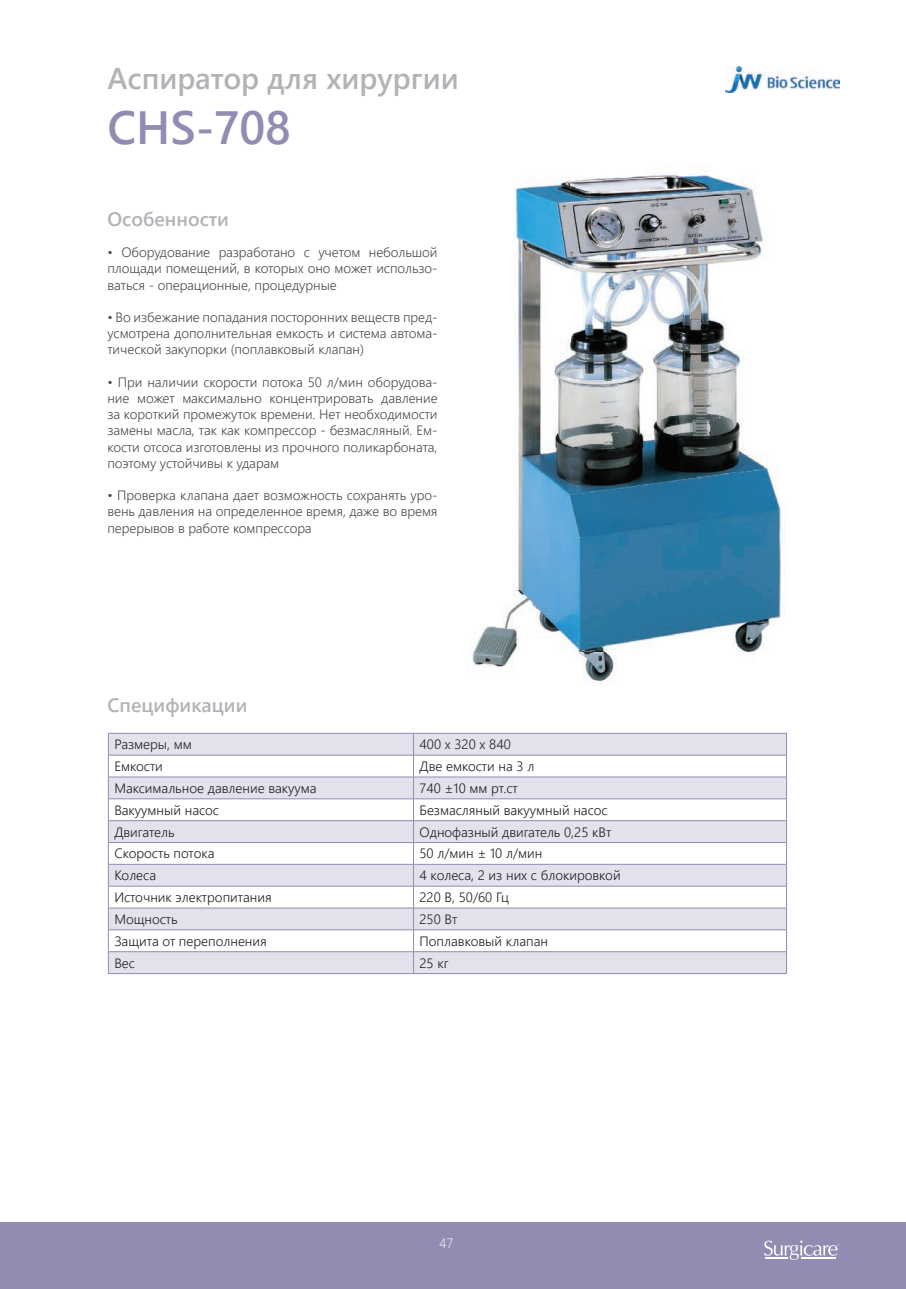
<style>
.page{position:relative;width:906px;height:1289px;background:#fff}
.page>*{position:absolute;margin:0;border:0;box-sizing:border-box;transform-origin:0 0}
.t1{font:600 46.5px "Segoe UI";color:#928cb2}
.t2{font:600 30px "Segoe UI";color:#b2b3b7}
.t3{font:600 19.5px "Segoe UI";color:#b2b3b7}
.t4{font:300 13.5px/16.2px "Segoe UI";letter-spacing:-.005em;color:#4b4c4d;text-align:justify}
.t5{font:300 13.5px "Segoe UI";color:#231f20}
.t6{font:300 13.5px "Segoe UI";color:#fff}
</style>
<div class="page">
<div style="left:0;top:1222px;width:906px;height:66px;background:#928cb2"></div>
<svg style="left:764px;top:1240px;width:75px;height:19px"></svg>
<img style="left:725px;top:67px;width:114px;height:25px">
<svg style="left:109px;top:734px;width:677px;height:239px;fill:#e3e2ec"></svg>
<hr style="left:108px;top:733px;width:305px;height:1px;background:#928cb2">
<hr style="left:413px;top:733px;width:373px;height:1px;background:#928cb2">
<hr style="left:108px;top:755px;width:305px;height:1px;background:#928cb2">
<hr style="left:413px;top:755px;width:373px;height:1px;background:#928cb2">
<hr style="left:108px;top:776px;width:305px;height:1px;background:#928cb2">
<hr style="left:413px;top:776px;width:373px;height:1px;background:#928cb2">
<hr style="left:108px;top:798px;width:305px;height:1px;background:#928cb2">
<hr style="left:413px;top:798px;width:373px;height:1px;background:#928cb2">
<hr style="left:108px;top:820px;width:305px;height:1px;background:#928cb2">
<hr style="left:413px;top:820px;width:373px;height:1px;background:#928cb2">
<hr style="left:108px;top:842px;width:305px;height:1px;background:#928cb2">
<hr style="left:413px;top:842px;width:373px;height:1px;background:#928cb2">
<hr style="left:108px;top:864px;width:305px;height:1px;background:#928cb2">
<hr style="left:413px;top:864px;width:373px;height:1px;background:#928cb2">
<hr style="left:108px;top:885px;width:305px;height:1px;background:#928cb2">
<hr style="left:413px;top:885px;width:373px;height:1px;background:#928cb2">
<hr style="left:108px;top:907px;width:305px;height:1px;background:#928cb2">
<hr style="left:413px;top:907px;width:373px;height:1px;background:#928cb2">
<hr style="left:108px;top:929px;width:305px;height:1px;background:#928cb2">
<hr style="left:413px;top:929px;width:373px;height:1px;background:#928cb2">
<hr style="left:108px;top:951px;width:305px;height:1px;background:#928cb2">
<svg style="left:108px;top:733px;width:1px;height:240px"></svg>
<hr style="left:413px;top:951px;width:373px;height:1px;background:#928cb2">
<svg style="left:413px;top:733px;width:1px;height:240px"></svg>
<svg style="left:786px;top:733px;width:1px;height:240px"></svg>
<hr style="left:108px;top:973px;width:305px;height:1px;background:#928cb2">
<hr style="left:413px;top:973px;width:373px;height:1px;background:#928cb2">
<img style="left:472px;top:171px;width:310px;height:511px">
<h2 class="t2" style="left:107px;top:54px;width:353px">Аспиратор для хирургии</h2>
<h1 class="t1" style="left:107px;top:91px;width:185px">CHS-708</h1>
<h3 class="t3" style="left:107px;top:203px;width:123px">Особенности</h3>
<p class="t4" style="left:107px;top:244px;width:332px">• Оборудование разработано с учетом небольшой площади помещений, в которых оно может использо&shy;ваться - операционные, процедурные</p>
<p class="t4" style="left:107px;top:308px;width:332px">• Во избежание попадания посторонних веществ пред&shy;усмотрена дополнительная емкость и система автома&shy;тической закупорки (поплавковый клапан)</p>
<p class="t4" style="left:107px;top:373px;width:332px">• При наличии скорости потока 50 л/мин оборудова&shy;ние может максимально концентрировать давление за короткий промежуток времени. Нет необходимости замены масла, так как компрессор - безмасляный. Ем&shy;кости отсоса изготовлены из прочного поликарбоната, поэтому устойчивы к ударам</p>
<p class="t4" style="left:107px;top:487px;width:332px">• Проверка клапана дает возможность сохранять уро&shy;вень давления на определенное время, даже во время перерывов в работе компрессора</p>
<h3 class="t3" style="left:107px;top:689px;width:141px">Спецификации</h3>
<p class="t5" style="left:114px;top:734px;width:79px">Размеры, мм</p>
<p class="t5" style="left:419px;top:734px;width:93px">400 x 320 x 840</p>
<p class="t5" style="left:114px;top:756px;width:50px">Емкости</p>
<p class="t5" style="left:419px;top:756px;width:116px">Две емкости на 3 л</p>
<p class="t5" style="left:114px;top:777px;width:204px">Максимальное давление вакуума</p>
<p class="t5" style="left:419px;top:777px;width:100px">740 ±10 мм рт.ст</p>
<p class="t5" style="left:114px;top:799px;width:106px">Вакуумный насос</p>
<p class="t5" style="left:419px;top:799px;width:190px">Безмасляный вакуумный насос</p>
<p class="t5" style="left:114px;top:821px;width:62px">Двигатель</p>
<p class="t5" style="left:419px;top:821px;width:193px">Однофазный двигатель 0,25 кВт</p>
<p class="t5" style="left:114px;top:843px;width:102px">Скорость потока</p>
<p class="t5" style="left:419px;top:843px;width:124px">50 л/мин ± 10 л/мин</p>
<p class="t5" style="left:114px;top:865px;width:43px">Колеса</p>
<p class="t5" style="left:419px;top:865px;width:203px">4 колеса, 2 из них с блокировкой</p>
<p class="t5" style="left:114px;top:887px;width:159px">Источник электропитания</p>
<p class="t5" style="left:419px;top:887px;width:91px">220 В, 50/60 Гц</p>
<p class="t5" style="left:114px;top:908px;width:65px">Мощность</p>
<p class="t5" style="left:419px;top:908px;width:39px">250 Вт</p>
<p class="t5" style="left:114px;top:930px;width:154px">Защита от переполнения</p>
<p class="t5" style="left:419px;top:930px;width:130px">Поплавковый клапан</p>
<p class="t5" style="left:114px;top:952px;width:22px">Вес</p>
<p class="t5" style="left:419px;top:952px;width:31px">25 кг</p>
<p class="t6" style="left:440px;top:1233px;width:15px">47</p>
</div>
